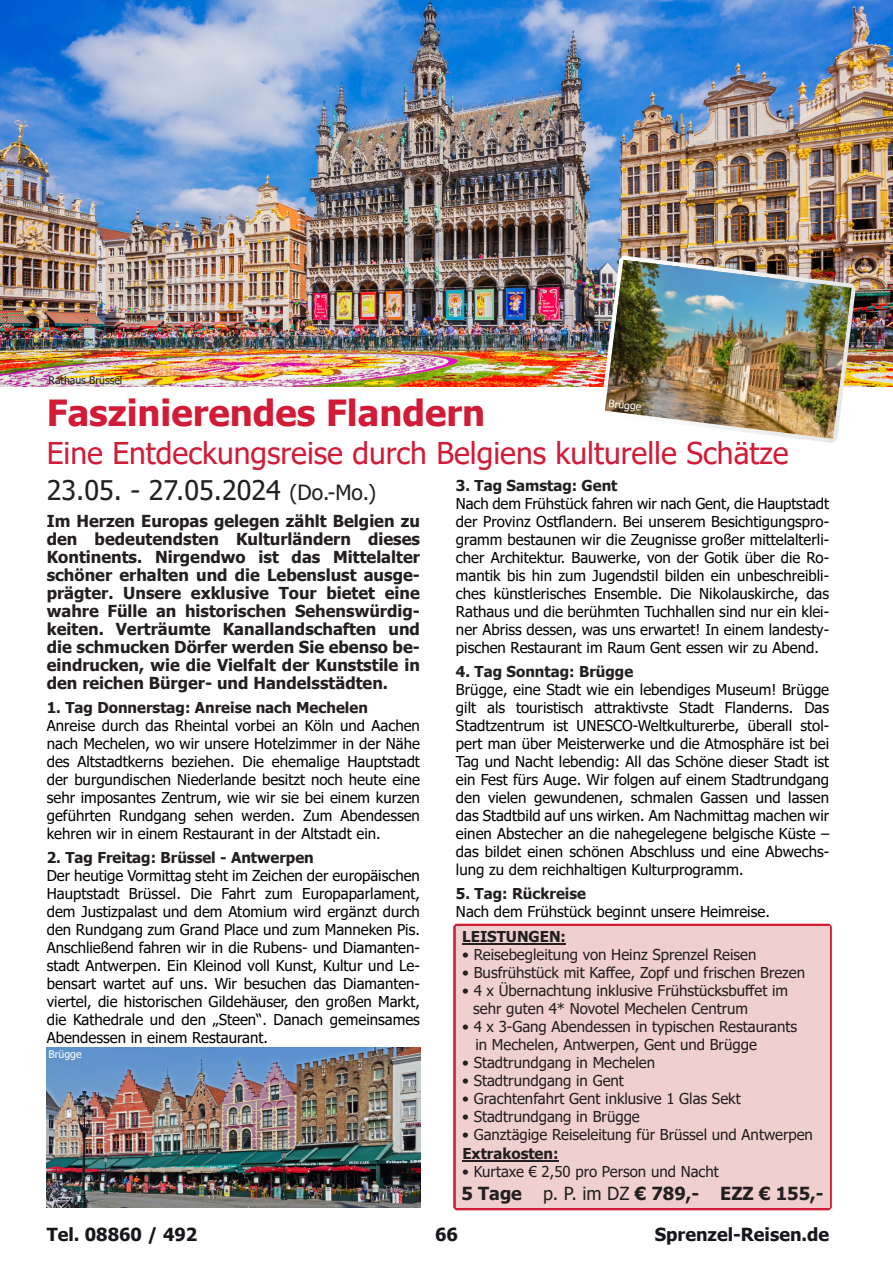
<style>
.page{position:relative;width:893px;height:1263px;background:#fff}
.page>*{position:absolute;margin:0;border:0;box-sizing:border-box;transform-origin:0 0}
.t1{font:700 36px "Tahoma";color:#d11b37}
.t2{font:30px "Tahoma";color:#d11b37}
.t3{font:27px "Tahoma";color:#231f20}
.t4{font:700 18px "Tahoma";color:#18161a}
.t5{font:700 18px "Tahoma";color:#231f20}
.t6{font:700 16.5px/18px "Tahoma";color:#231f20;text-align:justify}
.t7{font:15px/18px "Tahoma";color:#010303;text-align:justify}
.t8{font:15px/18px "Tahoma";color:#231f20}
.t9{font:700 15px "Tahoma";color:#231f20}
.t10{font:10.5px "Tahoma";color:#231f20}
.t11{font:10.5px "Tahoma";color:#fff}
.s1{font-size:21px}
.s2{font-weight:400}
</style>
<div class="page">
<img style="left:47px;top:1047px;width:373px;height:161px">
<img style="left:0;top:0;width:893px;height:387px">
<svg style="left:453px;top:924px;width:379px;height:286px;background:#d5364e"></svg>
<div style="left:456px;top:926px;width:373px;height:282px;background:#efd0ce"></div>
<hr style="left:462px;top:943px;width:104px;height:1px;background:#231f20">
<hr style="left:462px;top:1160px;width:97px;height:2px;background:#231f20">
<img style="left:601px;top:256px;width:255px;height:187px">
<img style="left:605px;top:260px;width:247px;height:179px">
<p class="t10" style="left:49px;top:376px;width:75px">Rathaus Brüssel</p>
<h1 class="t1" style="left:47px;top:399px;width:440px">Faszinierendes Flandern</h1>
<h2 class="t2" style="left:47px;top:441px;width:743px">Eine Entdeckungsreise durch Belgiens kulturelle Schätze</h2>
<p class="t11" style="left:609px;top:399px;width:35px;rotate:6deg">Brügge</p>
<h3 class="t3" style="left:47px;top:480px;width:331px">23.05. - 27.05.2024 <span class="s1">(Do.-Mo.)</span></h3>
<p class="t6" style="left:47px;top:514px;width:375px">Im Herzen Europas gelegen zählt Belgien zu den bedeutendsten Kulturländern dieses Kontinents. Nirgendwo ist das Mittelalter schöner erhalten und die Lebenslust ausge‐ prägter. Unsere exklusive Tour bietet eine wahre Fülle an historischen Sehenswürdig‐ keiten. Verträumte Kanallandschaften und die schmucken Dörfer werden Sie ebenso be‐ eindrucken, wie die Vielfalt der Kunststile in den reichen Bürger- und Handelsstädten.</p>
<p class="t9" style="left:47px;top:702px;width:323px">1. Tag Donnerstag: Anreise nach Mechelen</p>
<p class="t7" style="left:47px;top:718px;width:375px">Anreise durch das Rheintal vorbei an Köln und Aachen nach Mechelen, wo wir unsere Hotelzimmer in der Nähe des Altstadtkerns beziehen. Die ehemalige Hauptstadt der burgundischen Niederlande besitzt noch heute eine sehr imposantes Zentrum, wie wir sie bei einem kurzen geführten Rundgang sehen werden. Zum Abendessen kehren wir in einem Restaurant in der Altstadt ein.</p>
<p class="t9" style="left:47px;top:852px;width:269px">2. Tag Freitag: Brüssel - Antwerpen</p>
<p class="t7" style="left:47px;top:868px;width:375px">Der heutige Vormittag steht im Zeichen der europäischen Hauptstadt Brüssel. Die Fahrt zum Europaparlament, dem Justizpalast und dem Atomium wird ergänzt durch den Rundgang zum Grand Place und zum Manneken Pis.<br>Anschließend fahren wir in die Rubens- und Diamanten‐ stadt Antwerpen. Ein Kleinod voll Kunst, Kultur und Le‐ bensart wartet auf uns. Wir besuchen das Diamanten‐ viertel, die historischen Gildehäuser, den großen Markt, die Kathedrale und den „Steen“. Danach gemeinsames Abendessen in einem Restaurant.</p>
<p class="t11" style="left:49px;top:1050px;width:35px">Brügge</p>
<p class="t9" style="left:456px;top:480px;width:163px">3. Tag Samstag: Gent</p>
<p class="t7" style="left:456px;top:496px;width:375px">Nach dem Frühstück fahren wir nach Gent, die Hauptstadt der Provinz Ostflandern. Bei unserem Besichtigungspro‐ gramm bestaunen wir die Zeugnisse großer mittelalterli‐ cher Architektur. Bauwerke, von der Gotik über die Ro‐ mantik bis hin zum Jugendstil bilden ein unbeschreibli‐ ches künstlerisches Ensemble. Die Nikolauskirche, das Rathaus und die berühmten Tuchhallen sind nur ein klei‐ ner Abriss dessen, was uns erwartet! In einem landesty‐ pischen Restaurant im Raum Gent essen wir zu Abend.</p>
<p class="t9" style="left:456px;top:666px;width:179px">4. Tag Sonntag: Brügge</p>
<p class="t7" style="left:456px;top:682px;width:375px">Brügge, eine Stadt wie ein lebendiges Museum! Brügge gilt als touristisch attraktivste Stadt Flanderns. Das Stadtzentrum ist UNESCO-Weltkulturerbe, überall stol‐ pert man über Meisterwerke und die Atmosphäre ist bei Tag und Nacht lebendig: All das Schöne dieser Stadt ist ein Fest fürs Auge. Wir folgen auf einem Stadtrundgang den vielen gewundenen, schmalen Gassen und lassen das Stadtbild auf uns wirken. Am Nachmittag machen wir einen Abstecher an die nahegelegene belgische Küste – das bildet einen schönen Abschluss und eine Abwechs‐ lung zu dem reichhaltigen Kulturprogramm.</p>
<p class="t9" style="left:456px;top:888px;width:132px">5. Tag: Rückreise</p>
<p class="t7" style="left:456px;top:904px;width:315px">Nach dem Frühstück beginnt unsere Heimreise.</p>
<p class="t9" style="left:462px;top:930px;width:105px">LEISTUNGEN:</p>
<p class="t8" style="left:462px;top:947px;width:296px">• Reisebegleitung von Heinz Sprenzel Reisen</p>
<p class="t8" style="left:462px;top:965px;width:344px">• Busfrühstück mit Kaffee, Zopf und frischen Brezen</p>
<p class="t8" style="left:473px;top:983px;width:317px;text-indent:-11px">• 4 x Übernachtung inklusive Frühstücksbuffet im sehr guten 4* Novotel Mechelen Centrum</p>
<p class="t8" style="left:475px;top:1019px;width:323px;text-indent:-13px">• 4 x 3-Gang Abendessen in typischen Restaurants in Mechelen, Antwerpen, Gent und Brügge</p>
<p class="t8" style="left:462px;top:1055px;width:194px">• Stadtrundgang in Mechelen</p>
<p class="t8" style="left:462px;top:1073px;width:163px">• Stadtrundgang in Gent</p>
<p class="t8" style="left:462px;top:1091px;width:280px">• Grachtenfahrt Gent inklusive 1 Glas Sekt</p>
<p class="t8" style="left:462px;top:1109px;width:179px">• Stadtrundgang in Brügge</p>
<p class="t8" style="left:462px;top:1127px;width:352px">• Ganztägige Reiseleitung für Brüssel und Antwerpen</p>
<p class="t9" style="left:462px;top:1148px;width:98px">Extrakosten:</p>
<p class="t8" style="left:462px;top:1164px;width:258px">• Kurtaxe € 2,50 pro Person und Nacht</p>
<p class="t5" style="left:461px;top:1186px;width:364px">5 Tage <span class="s2">p. P. im DZ</span> € 789,- EZZ € 155,-</p>
<p class="t4" style="left:47px;top:1227px;width:152px">Tel. 08860 / 492</p>
<p class="t4" style="left:435px;top:1227px;width:24px">66</p>
<p class="t4" style="left:655px;top:1227px;width:176px">Sprenzel-Reisen.de</p>
</div>
